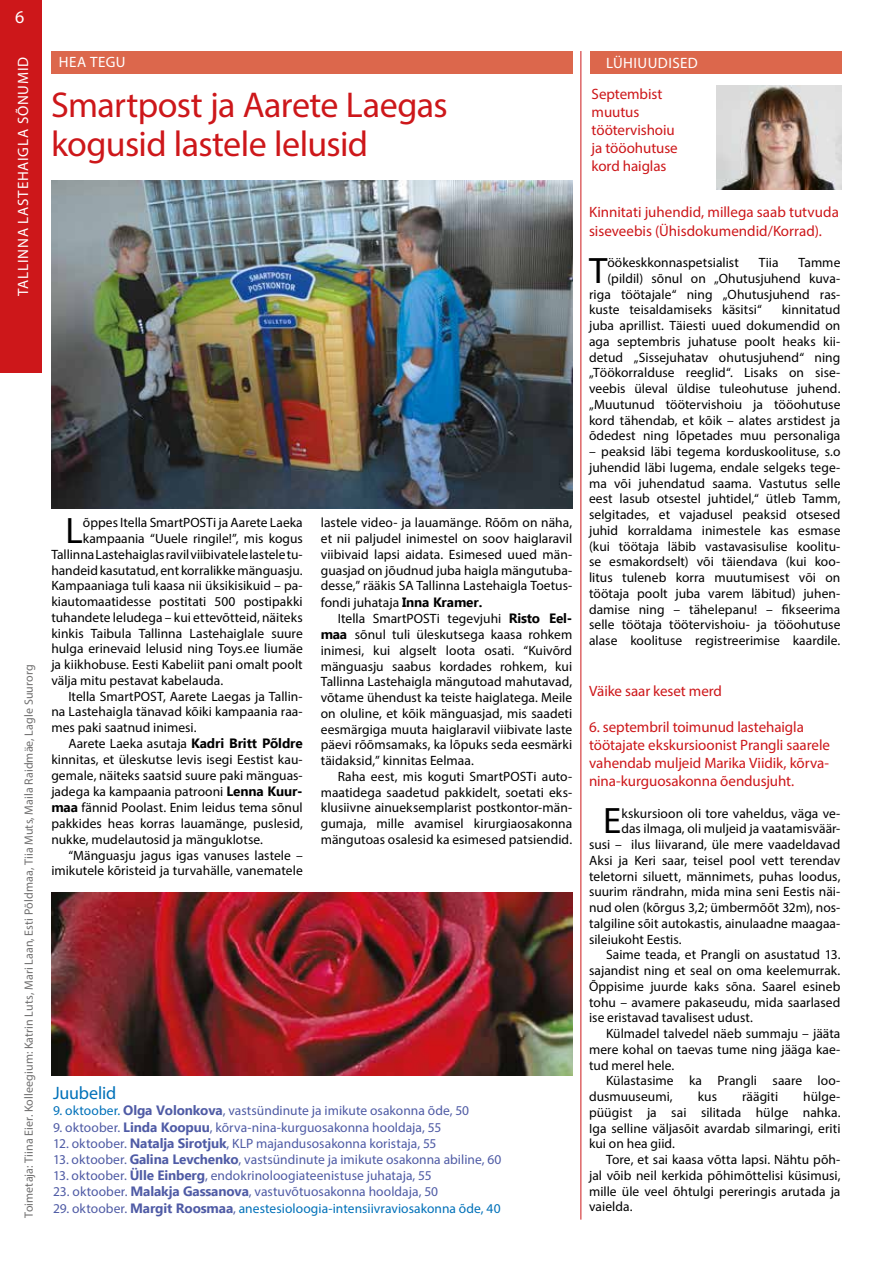
<style>
.page{position:relative;width:893px;height:1263px;background:#fff}
.page>*{position:absolute;margin:0;border:0;box-sizing:border-box;transform-origin:0 0}
.t1{font:36.9px "Myriad Pro";color:#000}
.t2{font:36px/39px "Myriad Pro";letter-spacing:-.02em;color:#cd171a}
.t3{font:18px "Myriad Pro";letter-spacing:-.005em;color:#0071b9}
.t4{font:18px "Myriad Pro";color:#fff}
.t5{font:15px/18px "Myriad Pro";letter-spacing:-.005em;color:#cd171a}
.t6{font:15px "Myriad Pro";letter-spacing:.05em;color:#fff}
.t7{font:15px "Myriad Pro";letter-spacing:.03em;color:#fff}
.t8{font:13.5px/15.8px "Myriad Pro";color:#000;text-align:justify}
.t9{font:13.5px "Myriad Pro";letter-spacing:.005em;color:#4f5ba5}
.t10{font:13.5px "Myriad Pro";letter-spacing:.005em;color:#0071b9}
.t11{font:12px "Myriad Pro";letter-spacing:.005em;color:#706f6f}
.s1{font-family:"Ebrima";font-weight:700}
.s2{color:#0071b9}
.s3{color:#4f5ba5}
.s4{font-family:"Ebrima";font-weight:700;color:#4f5ba5}
</style>
<div class="page">
<div style="left:0;top:0;width:41px;height:373px;background:#cd171a"></div>
<div style="left:590px;top:51px;width:252px;height:23px;background:#dc674c"></div>
<div style="left:51px;top:51px;width:521px;height:23px;background:#dc674c"></div>
<hr style="left:580px;top:51px;width:1px;height:1168px;background:#cd171a">
<img style="left:716px;top:85px;width:126px;height:105px">
<img style="left:51px;top:180px;width:521px;height:329px">
<img style="left:51px;top:892px;width:522px;height:183px">
<h3 class="t4" style="left:15px;top:6px;width:11px">6</h3>
<p class="t6" style="left:14px;top:296px;width:240px;rotate:-90deg">TALLINNA LASTEHAIGLA SÕNUMID</p>
<p class="t11" style="left:21px;top:1218px;width:554px;rotate:-90deg">Toimetaja: Tiina Eier. Kolleegium: Katrin Luts, Mari Laan, Esti Põldmaa, Tiia Muts, Maila Raidmäe, Lagle Suurorg</p>
<p class="t6" style="left:59px;top:52px;width:68px">HEA TEGU</p>
<p class="t7" style="left:606px;top:53px;width:93px">LÜHIUUDISED</p>
<h2 class="t2" style="left:51px;top:85px;width:398px">Smartpost ja Aarete Laegas kogusid lastele lelusid</h2>
<h1 class="t1" style="left:66px;top:508px;width:19px">L</h1>
<p class="t8" style="left:83px;top:515px;width:221px">õppes Itella SmartPOSTi ja Aarete Laeka</p>
<p class="t8" style="left:83px;top:530px;width:221px">kampaania “Uuele ringile!”, mis kogus</p>
<p class="t8" style="left:51px;top:546px;width:253px">Tallinna Lastehaiglas ravil viibivatele lastele tu-</p>
<p class="t8" style="left:51px;top:562px;width:253px">handeid kasutatud, ent korralikke mänguasju.</p>
<p class="t8" style="left:51px;top:578px;width:253px">Kampaaniaga tuli kaasa nii üksikisikuid – pa-</p>
<p class="t8" style="left:51px;top:593px;width:253px">kiautomaatidesse postitati 500 postipakki</p>
<p class="t8" style="left:51px;top:609px;width:253px">tuhandete leludega – kui ettevõtteid, näiteks</p>
<p class="t8" style="left:51px;top:625px;width:253px">kinkis Taibula Tallinna Lastehaiglale suure</p>
<p class="t8" style="left:51px;top:641px;width:253px">hulga erinevaid lelusid ning Toys.ee liumäe</p>
<p class="t8" style="left:51px;top:656px;width:253px">ja kiikhobuse. Eesti Kabeliit pani omalt poolt</p>
<p class="t8" style="left:51px;top:672px;width:173px">välja mitu pestavat kabelauda.</p>
<p class="t8" style="left:68px;top:688px;width:236px">Itella SmartPOST, Aarete Laegas ja Tallin-</p>
<p class="t8" style="left:51px;top:704px;width:253px">na Lastehaigla tänavad kõiki kampaania raa-</p>
<p class="t8" style="left:51px;top:719px;width:147px">mes paki saatnud inimesi.</p>
<p class="t8" style="left:68px;top:736px;width:236px">Aarete Laeka asutaja <span class="s1">Kadri Britt Põldre</span></p>
<p class="t8" style="left:51px;top:751px;width:253px">kinnitas, et üleskutse levis isegi Eestist kau-</p>
<p class="t8" style="left:51px;top:767px;width:253px">gemale, näiteks saatsid suure paki mänguas-</p>
<p class="t8" style="left:51px;top:783px;width:253px">jadega ka kampaania patrooni <span class="s1">Lenna Kuur-</span></p>
<p class="t8" style="left:51px;top:800px;width:253px"><span class="s1">maa</span> fännid Poolast. Enim leidus tema sõnul</p>
<p class="t8" style="left:51px;top:815px;width:253px">pakkides heas korras lauamänge, puslesid,</p>
<p class="t8" style="left:51px;top:831px;width:213px">nukke, mudelautosid ja mänguklotse.</p>
<p class="t8" style="left:68px;top:847px;width:236px">“Mänguasju jagus igas vanuses lastele –</p>
<p class="t8" style="left:51px;top:863px;width:253px">imikutele kõristeid ja turvahälle, vanematele</p>
<p class="t8" style="left:321px;top:515px;width:253px">lastele video- ja lauamänge. Rõõm on näha, et nii paljudel inimestel on soov haiglaravil viibivaid lapsi aidata. Esimesed uued män&shy;guasjad on jõudnud juba haigla mängutuba&shy;desse,” rääkis SA Tallinna Lastehaigla Toetus&shy;fondi juhataja <span class="s1">Inna Kramer.</span></p>
<p class="t8" style="left:321px;top:610px;width:253px;text-indent:17px">Itella SmartPOSTi tegevjuhi <span class="s1">Risto Eel&shy;maa</span> sõnul tuli üleskutsega kaasa rohkem inimesi, kui algselt loota osati. “Kuivõrd mänguasju saabus kordades rohkem, kui Tallinna Lastehaigla mängutoad mahutavad, võtame ühendust ka teiste haiglatega. Meile on oluline, et kõik mänguasjad, mis saadeti eesmärgiga muuta haiglaravil viibivate laste päevi rõõmsamaks, ka lõpuks seda eesmärki täidaksid,” kinnitas Eelmaa.</p>
<p class="t8" style="left:321px;top:768px;width:253px;text-indent:17px">Raha eest, mis koguti SmartPOSTi auto&shy;maatidega saadetud pakkidelt, soetati eks&shy;klusiivne ainueksemplarist postkontor-män&shy;gumaja, mille avamisel kirurgiaosakonna mängutoas osalesid ka esimesed patsiendid.</p>
<h3 class="t3" style="left:53px;top:1082px;width:65px">Juubelid</h3>
<p class="t9" style="left:53px;top:1102px;width:418px"><span class="s2">9. oktoober.</span> <span class="s1">Olga Volonkova</span>, vastsündinute ja imikute osakonna õde, 50</p>
<p class="t9" style="left:53px;top:1119px;width:390px">9. oktoober. <span class="s1">Linda Koopuu</span>, kõrva-nina-kurguosakonna hooldaja, 55</p>
<p class="t9" style="left:53px;top:1135px;width:385px">12. oktoober. <span class="s1">Natalja Sirotjuk</span>, KLP majandusosakonna koristaja, 55</p>
<p class="t9" style="left:53px;top:1151px;width:450px">13. oktoober. <span class="s1">Galina Levchenko</span>, vastsündinute ja imikute osakonna abiline, 60</p>
<p class="t9" style="left:53px;top:1167px;width:380px">13. oktoober. <span class="s1">Ülle Einberg</span>, endokrinoloogiateenistuse juhataja, 55</p>
<p class="t9" style="left:53px;top:1183px;width:387px">23. oktoober. <span class="s1">Malakja Gassanova</span>, vastuvõtuosakonna hooldaja, 50</p>
<p class="t10" style="left:53px;top:1200px;width:449px"><span class="s3">29. oktoober.</span> <span class="s4">Margit Roosmaa</span><span class="s3">,</span> anestesioloogia-intensiivraviosakonna õde, 40</p>
<p class="t5" style="left:592px;top:85px;width:88px">Septembist muutus töötervishoiu ja tööohutuse kord haiglas</p>
<p class="t5" style="left:589px;top:203px;width:251px">Kinnitati juhendid, millega saab tutvuda siseveebis (Ühisdokumendid/Korrad).</p>
<h1 class="t1" style="left:589px;top:248px;width:20px">T</h1>
<p class="t8" style="left:607px;top:254px;width:133px">öökeskkonnaspetsialist</p>
<p class="t8" style="left:759px;top:254px;width:21px">Tiia</p>
<p class="t8" style="left:799px;top:254px;width:43px">Tamme</p>
<p class="t8" style="left:607px;top:270px;width:235px">(pildil) sõnul on „Ohutusjuhend kuva-</p>
<p class="t8" style="left:589px;top:286px;width:253px">riga töötajale“ ning „Ohutusjuhend ras-</p>
<p class="t8" style="left:589px;top:302px;width:174px">kuste teisaldamiseks käsitsi“</p>
<p class="t8" style="left:589px;top:302px;width:253px;text-indent:193px">kinnitatud juba aprillist. Täiesti uued dokumendid on aga septembris juhatuse poolt heaks kii&shy;detud „Sissejuhatav ohutusjuhend“ ning „Töökorralduse reeglid“. Lisaks on sise&shy;veebis üleval üldise tuleohutuse juhend. „Muutunud töötervishoiu ja tööohutuse kord tähendab, et kõik – alates arstidest ja õdedest ning lõpetades muu personaliga</p>
<p class="t8" style="left:589px;top:443px;width:253px">– peaksid läbi tegema korduskoolituse, s.o juhendid läbi lugema, endale selgeks tege&shy;ma või juhendatud saama. Vastutus selle eest lasub otsestel juhtidel,“ ütleb Tamm, selgitades, et vajadusel peaksid otsesed juhid korraldama inimestele kas esmase (kui töötaja läbib vastavasisulise koolitu&shy;se esmakordselt) või täiendava (kui koo&shy;litus tuleneb korra muutumisest või on töötaja poolt juba varem läbitud) juhen&shy;damise ning – tähelepanu! – fikseerima selle töötaja töötervishoiu- ja tööohutuse alase koolituse registreerimise kaardile.</p>
<p class="t5" style="left:589px;top:682px;width:135px">Väike saar keset merd</p>
<p class="t5" style="left:589px;top:718px;width:242px">6. septembril toimunud lastehaigla töötajate ekskursioonist Prangli saarele vahendab muljeid Marika Viidik, kõrva&shy;nina-kurguosakonna õendusjuht.</p>
<h1 class="t1" style="left:603px;top:798px;width:20px">E</h1>
<p class="t8" style="left:621px;top:805px;width:221px">kskursioon oli tore vaheldus, väga ve-</p>
<p class="t8" style="left:621px;top:821px;width:221px">das ilmaga, oli muljeid ja vaatamisväär-</p>
<p class="t8" style="left:589px;top:836px;width:253px">susi – ilus liivarand, üle mere vaadeldavad</p>
<p class="t8" style="left:589px;top:852px;width:253px">Aksi ja Keri saar, teisel pool vett terendav</p>
<p class="t8" style="left:589px;top:868px;width:253px">teletorni siluett, männimets, puhas loodus,</p>
<p class="t8" style="left:589px;top:884px;width:253px">suurim rändrahn, mida mina seni Eestis näi-</p>
<p class="t8" style="left:589px;top:899px;width:253px">nud olen (kõrgus 3,2; ümbermõõt 32m), nos-</p>
<p class="t8" style="left:589px;top:915px;width:253px">talgiline sõit autokastis, ainulaadne maagaa-</p>
<p class="t8" style="left:589px;top:931px;width:94px">sileiukoht Eestis.</p>
<p class="t8" style="left:606px;top:947px;width:236px">Saime teada, et Prangli on asustatud 13.</p>
<p class="t8" style="left:589px;top:962px;width:253px">sajandist ning et seal on oma keelemurrak.</p>
<p class="t8" style="left:589px;top:978px;width:253px">Õppisime juurde kaks sõna. Saarel esineb</p>
<p class="t8" style="left:589px;top:994px;width:253px">tohu – avamere pakaseudu, mida saarlased</p>
<p class="t8" style="left:589px;top:1010px;width:165px">ise eristavad tavalisest udust.</p>
<p class="t8" style="left:606px;top:1025px;width:236px">Külmadel talvedel näeb summaju – jääta</p>
<p class="t8" style="left:589px;top:1041px;width:253px">mere kohal on taevas tume ning jääga kae-</p>
<p class="t8" style="left:589px;top:1057px;width:87px">tud merel hele.</p>
<p class="t8" style="left:606px;top:1073px;width:236px">Külastasime ka Prangli saare loo-</p>
<p class="t8" style="left:589px;top:1088px;width:85px">dusmuuseumi,</p>
<p class="t8" style="left:698px;top:1088px;width:21px">kus</p>
<p class="t8" style="left:742px;top:1088px;width:38px">räägiti</p>
<p class="t8" style="left:589px;top:1088px;width:253px;text-indent:214px">hülge&shy;püügist ja sai silitada hülge nahka.<br>Iga selline väljasõit avardab silmaringi, eriti kui on hea giid.</p>
<p class="t8" style="left:589px;top:1151px;width:253px;text-indent:17px">Tore, et sai kaasa võtta lapsi. Nähtu põh&shy;jal võib neil kerkida põhimõttelisi küsimusi, mille üle veel õhtulgi pereringis arutada ja vaielda.</p>
</div>
